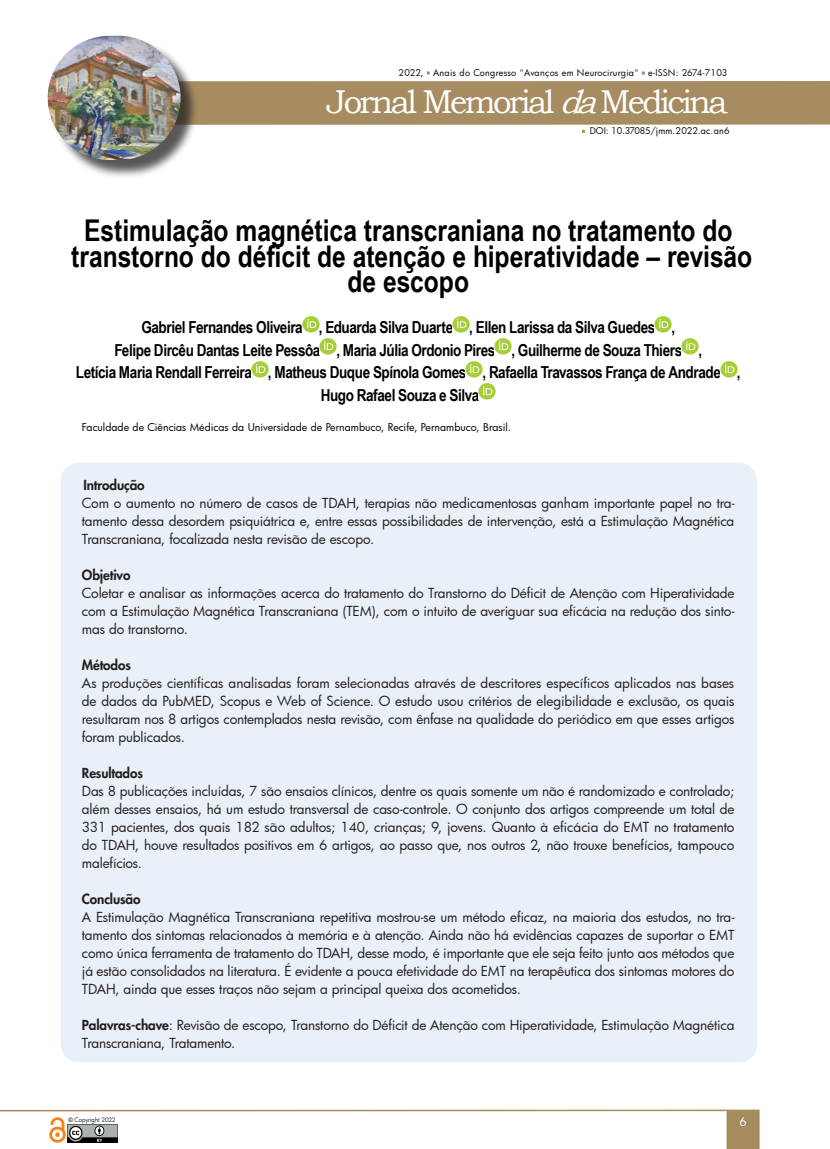
<style>
.page{position:relative;width:830px;height:1149px;background:#fff}
.page>*{position:absolute;margin:0;border:0;box-sizing:border-box;transform-origin:0 0}
.t1{font:33px "Bookman Old Style";letter-spacing:-.08em;color:#fff}
.t2{font:700 30px "Arial Narrow";color:#000}
.t3{font:700 16.5px "Arial Narrow";letter-spacing:-.025em;color:#000}
.texto{font:13.5px/18px "Futura";letter-spacing:-.01em;color:#231f20;text-align:justify}
.texto-2{font:800 13.5px "Futura";letter-spacing:-.01em;color:#231f20}
.t4{font:11.55px "Futura";color:#fff}
.texto-3{font:10.5px "Futura";letter-spacing:.005em;color:#000}
.t5{font:9px "Futura";letter-spacing:.025em;color:#040503}
.t6{font:6px "Futura";letter-spacing:-.02em;color:#231f20}
.s1{font-style:italic}
.s2{font-style:inherit}
.s3{font-weight:800}
.s4{font-family:"Arial";font-weight:700}
</style>
<div class="page">
<div style="left:56px;top:81px;width:773px;height:44px;background:#a68c60"></div>
<svg style="left:726px;top:1109px;width:33px;height:39px"></svg>
<hr style="left:0;top:1109px;width:726px;height:1px;background:#a58c5f">
<img style="left:67px;top:1124px;width:50px;height:18px">
<img style="left:49px;top:1117px;width:17px;height:25px">
<div style="left:50px;top:38px;width:149px;height:140px;background:#231f20;opacity:.75"></div>
<img style="left:48px;top:36px;width:132px;height:124px;border-radius:62px">
<img style="left:302px;top:316px;width:17px;height:16px">
<img style="left:452px;top:316px;width:17px;height:16px">
<img style="left:654px;top:316px;width:17px;height:16px">
<img style="left:320px;top:338px;width:17px;height:16px">
<img style="left:494px;top:338px;width:17px;height:16px">
<img style="left:681px;top:338px;width:17px;height:16px">
<img style="left:251px;top:361px;width:17px;height:16px">
<img style="left:465px;top:361px;width:17px;height:16px">
<img style="left:720px;top:361px;width:17px;height:16px">
<img style="left:478px;top:383px;width:17px;height:16px">
<div style="left:61px;top:462px;width:695px;height:600px;background:#eaf0f8;border-radius:18px"></div>
<p class="t5" style="left:398px;top:66px;width:330px">2022, Anais do Congresso "Avanços em Neurocirurgia" e-ISSN: 2674-7103</p>
<h1 class="t1" style="left:326px;top:80px;width:402px">Jornal Memorial <span class="s1">da</span>Medicina</h1>
<p class="t5" style="left:589px;top:125px;width:141px"><span class="s2">DOI: 10.37085/</span>jmm.2022.ac.an6</p>
<p class="t2" style="left:84px;top:208px;width:649px">Estimulação magnética transcraniana no tratamento do</p>
<p class="t2" style="left:71px;top:233px;width:682px">transtorno do déficit de atenção e hiperatividade – revisão</p>
<p class="t2" style="left:347px;top:259px;width:123px">de escopo</p>
<p class="t3" style="left:141px;top:314px;width:535px">Gabriel Fernandes Oliveira , Eduarda Silva Duarte , Ellen Larissa da Silva Guedes ,</p>
<p class="t3" style="left:114px;top:337px;width:589px">Felipe Dircêu Dantas Leite Pessôa , Maria Júlia Ordonio Pires , Guilherme de Souza Thiers ,</p>
<p class="t3" style="left:76px;top:359px;width:666px">Letícia Maria Rendall Ferreira , Matheus Duque Spínola Gomes , Rafaella Travassos França de Andrade ,</p>
<p class="t3" style="left:320px;top:382px;width:160px">Hugo Rafael Souza e Silva</p>
<p class="texto-3" style="left:82px;top:419px;width:430px">Faculdade de Ciências Médicas da Universidade de Pernambuco, Recife, Pernambuco, Brasil.</p>
<p class="texto-2" style="left:83px;top:476px;width:63px">Introdução</p>
<p class="texto" style="left:82px;top:493px;width:653px">Com o aumento no número de casos de TDAH, terapias não medicamentosas ganham importante papel no tra&shy;tamento dessa desordem psiquiátrica e, entre essas possibilidades de intervenção, está a Estimulação Magnética Transcraniana, focalizada nesta revisão de escopo.</p>
<p class="texto-2" style="left:82px;top:566px;width:50px">Objetivo</p>
<p class="texto" style="left:82px;top:583px;width:653px">Coletar e analisar as informações acerca do tratamento do Transtorno do Déficit de Atenção com Hiperatividade com a Estimulação Magnética Transcraniana (TEM), com o intuito de averiguar sua eficácia na redução dos sinto&shy;mas do transtorno.</p>
<p class="texto-2" style="left:82px;top:656px;width:50px">Métodos</p>
<p class="texto" style="left:82px;top:673px;width:654px">As produções científicas analisadas foram selecionadas através de descritores específicos aplicados nas bases de dados da PubMED, Scopus e Web of Science. O estudo usou critérios de elegibilidade e exclusão, os quais resultaram nos 8 artigos contemplados nesta revisão, com ênfase na qualidade do periódico em que esses artigos foram publicados.</p>
<p class="texto-2" style="left:82px;top:764px;width:62px">Resultados</p>
<p class="texto" style="left:82px;top:781px;width:653px">Das 8 publicações incluídas, 7 são ensaios clínicos, dentre os quais somente um não é randomizado e controlado; além desses ensaios, há um estudo transversal de caso-controle. O conjunto dos artigos compreende um total de 331 pacientes, dos quais 182 são adultos; 140, crianças; 9, jovens. Quanto à eficácia do EMT no tratamento do TDAH, houve resultados positivos em 6 artigos, ao passo que, nos outros 2, não trouxe benefícios, tampouco malefícios.</p>
<p class="texto-2" style="left:82px;top:890px;width:60px">Conclusão</p>
<p class="texto" style="left:82px;top:907px;width:654px">A Estimulação Magnética Transcraniana repetitiva mostrou-se um método eficaz, na maioria dos estudos, no tra&shy;tamento dos sintomas relacionados à memória e à atenção. Ainda não há evidências capazes de suportar o EMT como única ferramenta de tratamento do TDAH, desse modo, é importante que ele seja feito junto aos métodos que já estão consolidados na literatura. É evidente a pouca efetividade do EMT na terapêutica dos sintomas motores do TDAH, ainda que esses traços não sejam a principal queixa dos acometidos.</p>
<p class="texto" style="left:82px;top:1015px;width:653px"><span class="s3">Palavras-chave</span>: Revisão de escopo, Transtorno do Déficit de Atenção com Hiperatividade, Estimulação Magnética<br>Transcraniana, Tratamento.</p>
<p class="t6" style="left:69px;top:1114px;width:49px"><span class="s4">©</span> Copyright 2022</p>
<p class="t4" style="left:739px;top:1113px;width:9px">6</p>
</div>
